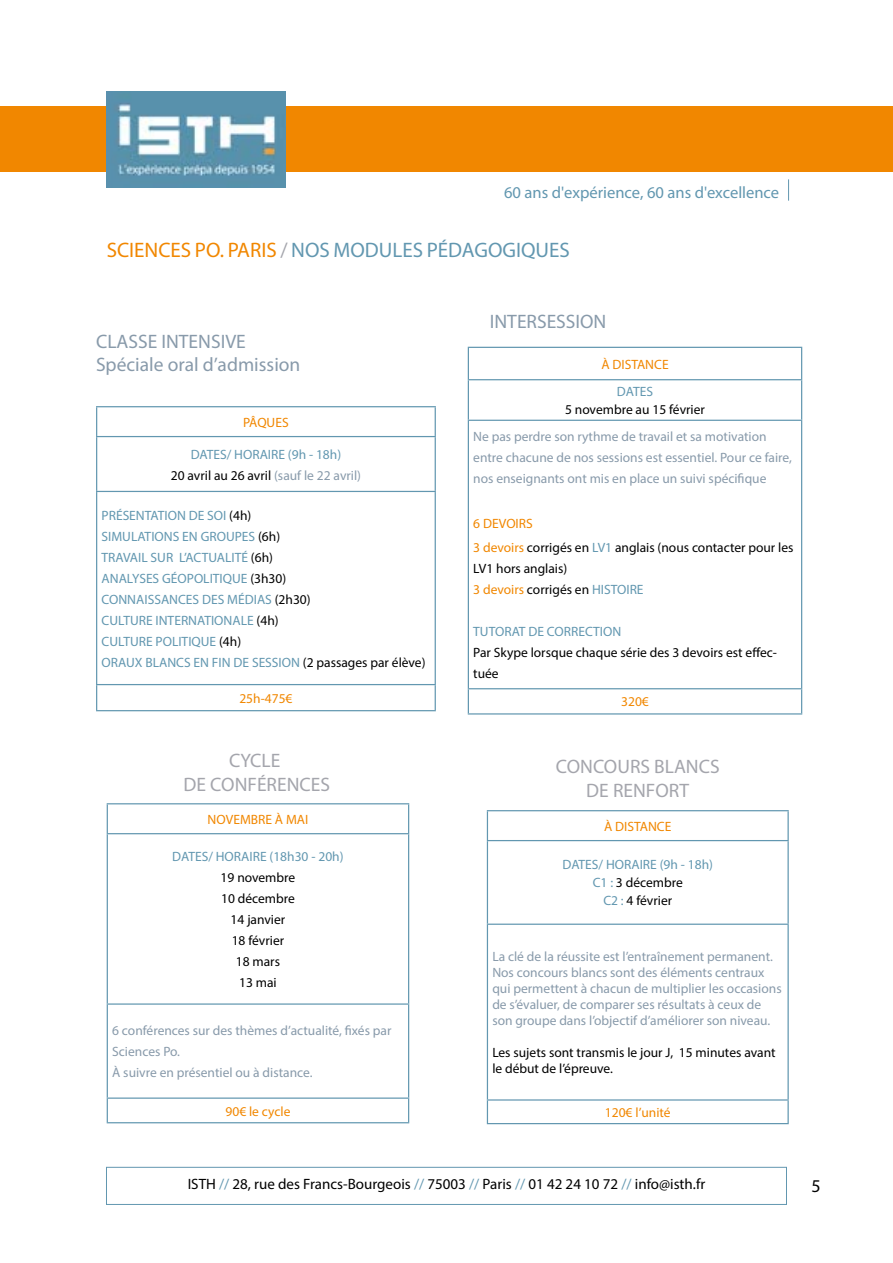
<style>
.page{position:relative;width:893px;height:1263px;background:#fff}
.page>*{position:absolute;margin:0;border:0;box-sizing:border-box;transform-origin:0 0}
.t1{font:21px "Myriad Pro";color:#6297b0}
.t2{font:19.5px/23.4px "Myriad Pro";color:#889aaa}
.t3{font:19.5px/23.4px "Myriad Pro";color:#a4a5ac;text-align:center}
.t4{font:18px "Myriad Pro";color:#000}
.t5{font:16.5px "Myriad Pro";color:#6297b0}
.t6{font:15px "Myriad Pro";color:#000}
.t7{font:13.5px/21px "Myriad Pro";color:#889aaa}
.t8{font:13.5px/21px "Myriad Pro";color:#6297b0;text-align:center}
.t9{font:13.5px/21px "Myriad Pro";color:#000}
.t10{font:13.5px "Myriad Pro";color:#f18700}
.s1{color:#f18700}
.s2{color:#a4a5ac}
.s3{color:#000}
.s4{color:#889aaa}
.s5{color:#6297b0}
</style>
<div class="page">
<div style="left:106px;top:1167px;width:681px;height:37px;border:1px solid #6297b0"></div>
<svg style="left:788px;top:179px;width:1px;height:22px"></svg>
<div style="left:0;top:106px;width:893px;height:66px;background:#f18700"></div>
<img style="left:106px;top:92px;width:180px;height:95px">
<hr style="left:107px;top:803px;width:302px;height:1px;background:#6297b0">
<svg style="left:107px;top:804px;width:1px;height:29px"></svg>
<svg style="left:408px;top:804px;width:1px;height:29px"></svg>
<hr style="left:107px;top:833px;width:302px;height:1px;background:#6297b0">
<hr style="left:107px;top:834px;width:1px;height:169px;background:#6297b0">
<hr style="left:408px;top:834px;width:1px;height:169px;background:#6297b0">
<hr style="left:107px;top:1003px;width:302px;height:2px;background:#6297b0">
<hr style="left:107px;top:1005px;width:1px;height:92px;background:#6297b0">
<hr style="left:408px;top:1005px;width:1px;height:92px;background:#6297b0">
<hr style="left:107px;top:1097px;width:302px;height:2px;background:#6297b0">
<svg style="left:107px;top:1099px;width:1px;height:23px"></svg>
<svg style="left:408px;top:1099px;width:1px;height:23px"></svg>
<hr style="left:107px;top:1122px;width:302px;height:1px;background:#6297b0">
<hr style="left:487px;top:810px;width:302px;height:1px;background:#6297b0">
<svg style="left:487px;top:811px;width:1px;height:29px"></svg>
<hr style="left:787px;top:811px;width:2px;height:29px;background:#6297b0">
<hr style="left:487px;top:840px;width:302px;height:1px;background:#6297b0">
<hr style="left:487px;top:841px;width:1px;height:82px;background:#6297b0">
<hr style="left:787px;top:841px;width:2px;height:82px;background:#6297b0">
<hr style="left:487px;top:923px;width:302px;height:2px;background:#6297b0">
<hr style="left:487px;top:925px;width:1px;height:174px;background:#6297b0">
<hr style="left:787px;top:925px;width:2px;height:174px;background:#6297b0">
<hr style="left:487px;top:1099px;width:302px;height:1px;background:#6297b0">
<svg style="left:487px;top:1100px;width:1px;height:23px"></svg>
<hr style="left:787px;top:1100px;width:2px;height:23px;background:#6297b0">
<hr style="left:487px;top:1123px;width:302px;height:1px;background:#6297b0">
<hr style="left:96px;top:406px;width:340px;height:1px;background:#6297b0">
<svg style="left:96px;top:407px;width:1px;height:29px"></svg>
<svg style="left:435px;top:407px;width:1px;height:29px"></svg>
<hr style="left:96px;top:436px;width:340px;height:1px;background:#6297b0">
<hr style="left:96px;top:437px;width:1px;height:54px;background:#6297b0">
<hr style="left:435px;top:437px;width:1px;height:54px;background:#6297b0">
<hr style="left:96px;top:491px;width:340px;height:1px;background:#6297b0">
<hr style="left:96px;top:492px;width:1px;height:192px;background:#6297b0">
<hr style="left:435px;top:492px;width:1px;height:192px;background:#6297b0">
<hr style="left:96px;top:684px;width:340px;height:1px;background:#6297b0">
<svg style="left:96px;top:685px;width:1px;height:25px"></svg>
<svg style="left:435px;top:685px;width:1px;height:25px"></svg>
<hr style="left:96px;top:710px;width:340px;height:1px;background:#6297b0">
<hr style="left:468px;top:347px;width:334px;height:1px;background:#6297b0">
<hr style="left:468px;top:348px;width:1px;height:31px;background:#6297b0">
<hr style="left:801px;top:348px;width:1px;height:31px;background:#6297b0">
<hr style="left:468px;top:379px;width:334px;height:1px;background:#6297b0">
<hr style="left:468px;top:380px;width:1px;height:40px;background:#6297b0">
<hr style="left:801px;top:380px;width:1px;height:40px;background:#6297b0">
<hr style="left:468px;top:420px;width:334px;height:1px;background:#6297b0">
<hr style="left:468px;top:421px;width:1px;height:267px;background:#6297b0">
<hr style="left:801px;top:421px;width:1px;height:267px;background:#6297b0">
<hr style="left:468px;top:688px;width:334px;height:1px;background:#6297b0">
<svg style="left:468px;top:689px;width:1px;height:24px"></svg>
<svg style="left:801px;top:689px;width:1px;height:24px"></svg>
<hr style="left:468px;top:713px;width:334px;height:1px;background:#6297b0">
<p class="t5" style="left:504px;top:183px;width:277px">60 ans d'expérience, 60 ans d'excellence</p>
<h1 class="t1" style="left:107px;top:237px;width:465px"><span class="s1">SCIENCES PO. PARIS</span> <span class="s2">/</span> NOS MODULES PÉDAGOGIQUES</h1>
<h2 class="t2" style="left:96px;top:329px;width:206px">CLASSE INTENSIVE<br>Spéciale oral d’admission</h2>
<p class="t10" style="left:243px;top:414px;width:47px">PÂQUES</p>
<p class="t8" style="left:171px;top:443px;width:192px">DATES/ HORAIRE (9h - 18h)<br><span class="s3">20 avril au 26 avril</span> <span class="s4">(sauf le 22 avril)</span></p>
<p class="t8" style="left:102px;top:504px;width:325px;text-align:left">PRÉSENTATION DE SOI <span class="s3">(4h)<br></span>SIMULATIONS EN GROUPES <span class="s3">(6h)<br></span>TRAVAIL SUR L’ACTUALITÉ <span class="s3">(6h)<br></span>ANALYSES GÉOPOLITIQUE <span class="s3">(3h30)<br></span>CONNAISSANCES DES MÉDIAS <span class="s3">(2h30)<br></span>CULTURE INTERNATIONALE <span class="s3">(4h)<br></span>CULTURE POLITIQUE <span class="s3">(4h)<br></span>ORAUX BLANCS EN FIN DE SESSION <span class="s3">(2 passages par élève)</span></p>
<p class="t10" style="left:239px;top:690px;width:55px">25h-475€</p>
<h2 class="t3" style="left:184px;top:749px;width:148px">CYCLE<br>DE CONFÉRENCES</h2>
<p class="t10" style="left:208px;top:811px;width:102px">NOVEMBRE À MAI</p>
<p class="t8" style="left:172px;top:846px;width:173px">DATES/ HORAIRE (18h30 - 20h)</p>
<p class="t9" style="left:221px;top:867px;width:76px;text-align:center">19 novembre<br>10 décembre<br>14 janvier<br>18 février<br>18 mars<br>13 mai</p>
<p class="t7" style="left:112px;top:1020px;width:281px">6 conférences sur des thèmes d’actualité, fixés par<br>Sciences Po.<br>À suivre en présentiel ou à distance.</p>
<p class="t10" style="left:225px;top:1103px;width:66px">90€ le cycle</p>
<h2 class="t2" style="left:490px;top:310px;width:118px">INTERSESSION</h2>
<p class="t10" style="left:601px;top:356px;width:69px">À DISTANCE</p>
<p class="t8" style="left:617px;top:381px;width:38px">DATES</p>
<p class="t9" style="left:565px;top:399px;width:141px">5 novembre au 15 février</p>
<p class="t7" style="left:473px;top:426px;width:320px">Ne pas perdre son rythme de travail et sa motivation entre chacune de nos sessions est essentiel. Pour ce faire, nos enseignants ont mis en place un suivi spécifique</p>
<p class="t9" style="left:473px;top:511px;width:322px;line-height:24px"><span class="s1">6 DEVOIRS<br>3 devoirs</span> corrigés en <span class="s5">LV1</span> anglais (nous contacter pour les</p>
<p class="t9" style="left:473px;top:558px;width:172px">LV1 hors anglais)<br><span class="s1">3 devoirs</span> corrigés en <span class="s5">HISTOIRE</span></p>
<p class="t8" style="left:473px;top:621px;width:150px">TUTORAT DE CORRECTION</p>
<p class="t9" style="left:473px;top:642px;width:305px">Par Skype lorsque chaque série des 3 devoirs est effec&shy;tuée</p>
<p class="t10" style="left:621px;top:694px;width:29px">320€</p>
<h2 class="t3" style="left:556px;top:755px;width:165px">CONCOURS BLANCS<br>DE RENFORT</h2>
<p class="t10" style="left:604px;top:818px;width:69px">À DISTANCE</p>
<p class="t8" style="left:562px;top:856px;width:152px;line-height:18px">DATES/ HORAIRE (9h - 18h)<br>C1 : <span class="s3">3 décembre<br></span>C2 : <span class="s3">4 février</span></p>
<p class="t7" style="left:492px;top:949px;width:291px;line-height:15.9px">La clé de la réussite est l’entraînement permanent.<br>Nos concours blancs sont des éléments centraux qui permettent à chacun de multiplier les occasions de s’évaluer, de comparer ses résultats à ceux de son groupe dans l’objectif d’améliorer son niveau.</p>
<p class="t9" style="left:492px;top:1044px;width:285px;line-height:15.9px">Les sujets sont transmis le jour J, 15 minutes avant le début de l’épreuve.</p>
<p class="t10" style="left:605px;top:1104px;width:67px">120€ l’unité</p>
<p class="t6" style="left:188px;top:1174px;width:519px">ISTH <span class="s5">//</span> 28, rue des Francs-Bourgeois <span class="s5">//</span> 75003 <span class="s5">//</span> Paris <span class="s5">//</span> 01 42 24 10 72 <span class="s5">//</span> info@isth.fr</p>
<h3 class="t4" style="left:811px;top:1174px;width:11px">5</h3>
</div>
